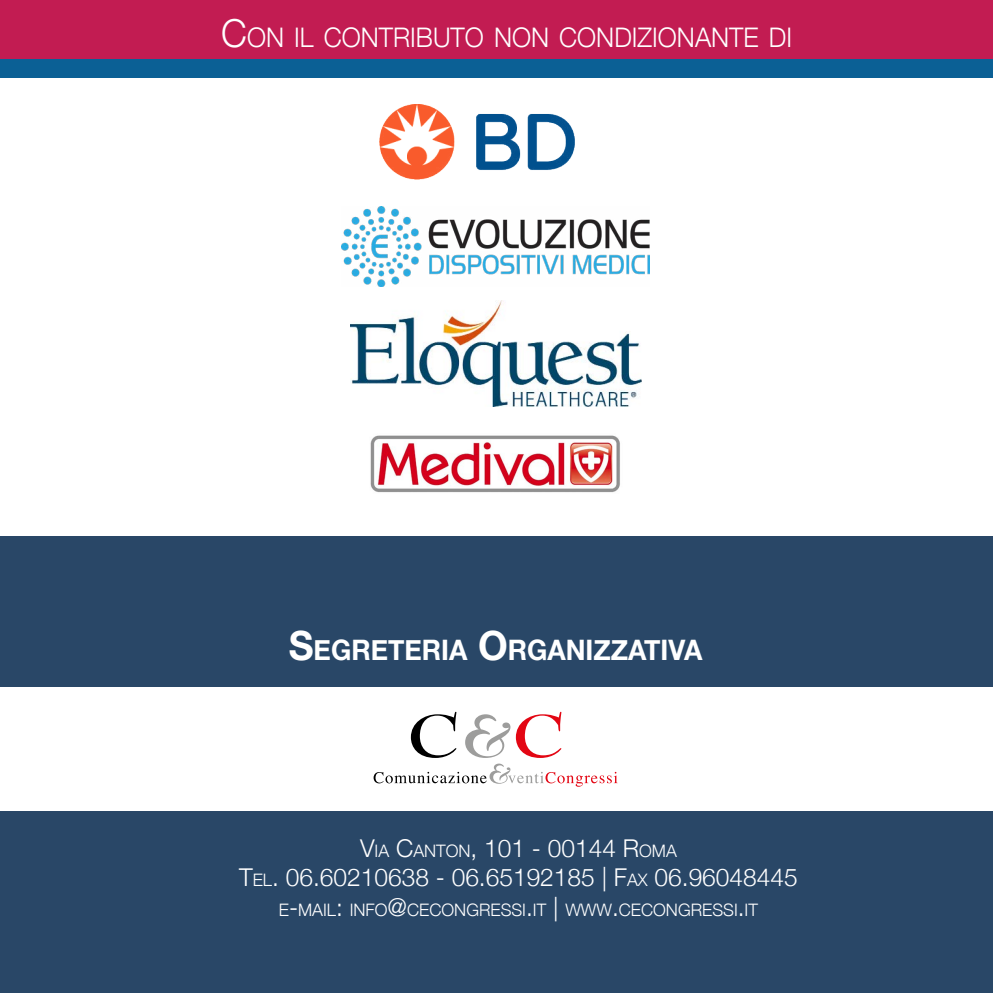
<style>
.page{position:relative;width:993px;height:993px;background:#fff}
.page>*{position:absolute;margin:0;border:0;box-sizing:border-box;transform-origin:0 0}
.t1{font:700 28.18px "Helvetica Neue";color:#fff;scale:.95 1}
.t2{font:300 26.95px "Helvetica Neue";color:#fff;scale:.95 1}
.t3{font:300 24.5px/29.4px "Helvetica Neue";color:#fff;text-align:center}
.t4{font:300 17.15px "Helvetica Neue";color:#fff}
.s1{font-size:38.5px}
.s2{font-size:40.25px}
.s3{font-size:17.15px}
.s4{font-size:24.5px}
</style>
<div class="page">
<div style="left:0;top:0;width:992px;height:992px;background:#294767"></div>
<div style="left:0;top:687px;width:992px;height:123px;background:#fff"></div>
<svg style="left:411px;top:711px;width:45px;height:46px"></svg>
<svg style="left:465px;top:711px;width:96px;height:46px"></svg>
<svg style="left:373px;top:763px;width:244px;height:23px"></svg>
<div style="left:0;top:0;width:992px;height:65px;background:#c21c52"></div>
<div style="left:0;top:59px;width:992px;height:19px;background:#0b6095"></div>
<div style="left:0;top:78px;width:992px;height:457px;background:#fff"></div>
<img style="left:379px;top:104px;width:195px;height:75px">
<img style="left:370px;top:406px;width:260px;height:87px">
<img style="left:350px;top:301px;width:291px;height:105px">
<img style="left:341px;top:206px;width:308px;height:80px">
<p class="t2" style="left:221px;top:16px;width:602px"><span class="s1">C</span>ON IL CONTRIBUTO NON CONDIZIONANTE DI</p>
<p class="t1" style="left:289px;top:627px;width:437px"><span class="s2">S</span>EGRETERIA <span class="s2">O</span>RGANIZZATIVA</p>
<p class="t3" style="left:239px;top:831px;width:560px">V<span class="s3">IA</span> C<span class="s3">ANTON</span>, 101 - 00144 R<span class="s3">OMA<br></span>T<span class="s3">EL</span>. 06.60210638 - 06.65192185 | F<span class="s3">AX</span> 06.96048445</p>
<p class="t4" style="left:279px;top:895px;width:480px">E<span class="s4">-</span>MAIL<span class="s4">:</span> INFO<span class="s4">@</span>CECONGRESSI<span class="s4">.</span>IT <span class="s4">|</span> WWW<span class="s4">.</span>CECONGRESSI<span class="s4">.</span>IT</p>
</div>
